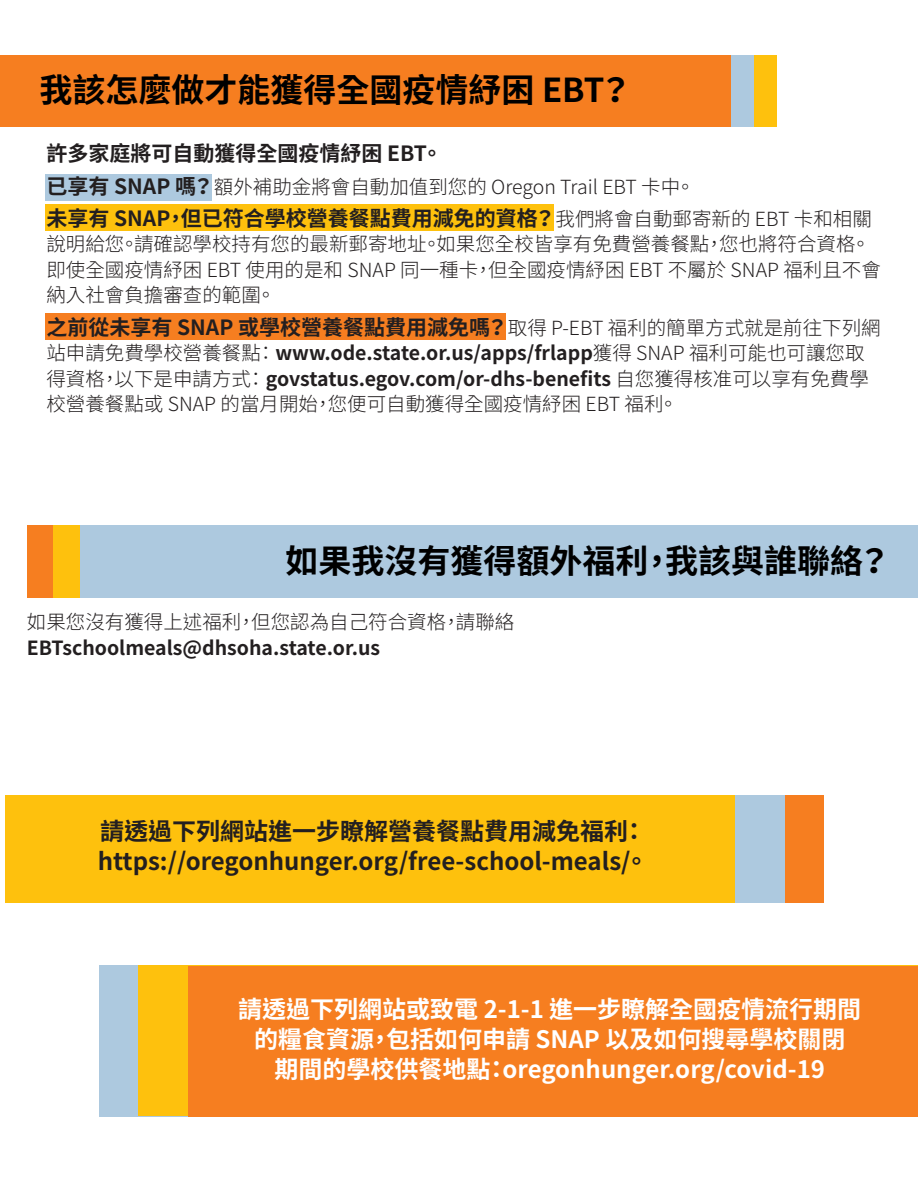
<style>
.page{position:relative;width:918px;height:1188px;background:#fff}
.page>*{position:absolute;margin:0;border:0;box-sizing:border-box;transform-origin:0 0}
.Subhead_Left{font:700 33px "Noto Sans TC";color:#000}
.Subhead_Right{font:700 33px "Noto Sans TC";color:#000}
.Learn_more_White{font:700 24px/30px "Noto Sans TC";color:#fff;text-align:center}
.Learn_more_Black{font:700 24px/30px "Noto Sans TC";color:#231f20}
.Body{font:700 21px "Noto Sans TC";color:#231f20}
.Body-2{font:300 19.5px/25.5px "Noto Sans TC";color:#231f20}
.Body-3{font:700 19.5px/25.5px "Noto Sans TC";color:#231f20}
.s1{font-weight:700;font-size:21px}
.s2{font-weight:300;font-size:19.5px}
.s3{font-weight:700}
.s4{font-weight:300}
</style>
<div class="page">
<div style="left:45px;top:313px;width:460px;height:26px;background:#f67e20"></div>
<div style="left:45px;top:204px;width:509px;height:27px;background:#fec10d"></div>
<div style="left:45px;top:174px;width:167px;height:26px;background:#adc9df"></div>
<div style="left:47px;top:55px;width:730px;height:71px;background:#fec10d"></div>
<div style="left:24px;top:55px;width:730px;height:71px;background:#adc9df"></div>
<div style="left:0;top:55px;width:730px;height:71px;background:#f67e20"></div>
<div style="left:27px;top:525px;width:838px;height:72px;background:#f67e20"></div>
<div style="left:53px;top:525px;width:838px;height:72px;background:#fec10d"></div>
<div style="left:80px;top:525px;width:838px;height:72px;background:#adc9df"></div>
<div style="left:99px;top:966px;width:819px;height:151px;background:#adc9df"></div>
<div style="left:139px;top:966px;width:779px;height:150px;background:#fec10d"></div>
<div style="left:189px;top:966px;width:729px;height:151px;background:#f67e20"></div>
<div style="left:5px;top:795px;width:819px;height:107px;background:#f67e20"></div>
<div style="left:5px;top:795px;width:779px;height:107px;background:#adc9df"></div>
<div style="left:5px;top:795px;width:729px;height:107px;background:#fec10d"></div>
<p class="Subhead_Left" style="left:40px;top:71px;width:594px">我該怎麼做才能獲得全國疫情紓困 EBT？</p>
<p class="Body" style="left:46px;top:142px;width:398px">許多家庭將可自動獲得全國疫情紓困 EBT。</p>
<p class="Body-2" style="left:46px;top:174px;width:650px"><span class="s1">已享有 SNAP 嗎？</span>額外補助金將會自動加值到您的 Oregon Trail EBT 卡中。</p>
<p class="Body" style="left:46px;top:206px;width:827px">未享有 SNAP，但已符合學校營養餐點費用減免的資格？<span class="s2">我們將會自動郵寄新的 EBT 卡和相關</span></p>
<p class="Body-2" style="left:46px;top:232px;width:836px">說明給您。請確認學校持有您的最新郵寄地址。如果您全校皆享有免費營養餐點，您也將符合資格。即使全國疫情紓困 EBT 使用的是和 SNAP 同一種卡，但全國疫情紓困 EBT 不屬於 SNAP 福利且不會納入社會負擔審查的範圍。</p>
<p class="Body" style="left:46px;top:315px;width:836px">之前從未享有 SNAP 或學校營養餐點費用減免嗎？<span class="s2">取得 P-EBT 福利的簡單方式就是前往下列網</span></p>
<p class="Body-2" style="left:46px;top:341px;width:824px">站申請免費學校營養餐點：<span class="s3">www.ode.state.or.us/apps/frlapp</span>獲得 SNAP 福利可能也可讓您取得資格，以下是申請方式：<span class="s3">govstatus.egov.com/or-dhs-benefits</span> 自您獲得核准可以享有免費學校營養餐點或 SNAP 的當月開始，您便可自動獲得全國疫情紓困 EBT 福利。</p>
<p class="Subhead_Right" style="left:286px;top:543px;width:607px">如果我沒有獲得額外福利，我該與誰聯絡？</p>
<p class="Body-3" style="left:27px;top:610px;width:489px"><span class="s4">如果您沒有獲得上述福利，但您認為自己符合資格，請聯絡<br></span>EBTschoolmeals@dhsoha.state.or.us</p>
<p class="Learn_more_Black" style="left:98px;top:817px;width:552px">請透過下列網站進一步瞭解營養餐點費用減免福利：https://oregonhunger.org/free-school-meals/。</p>
<p class="Learn_more_White" style="left:238px;top:994px;width:625px">請透過下列網站或致電 2-1-1 進一步瞭解全國疫情流行期間的糧食資源，包括如何申請 SNAP 以及如何搜尋學校關閉<br>期間的學校供餐地點：oregonhunger.org/covid-19</p>
</div>
